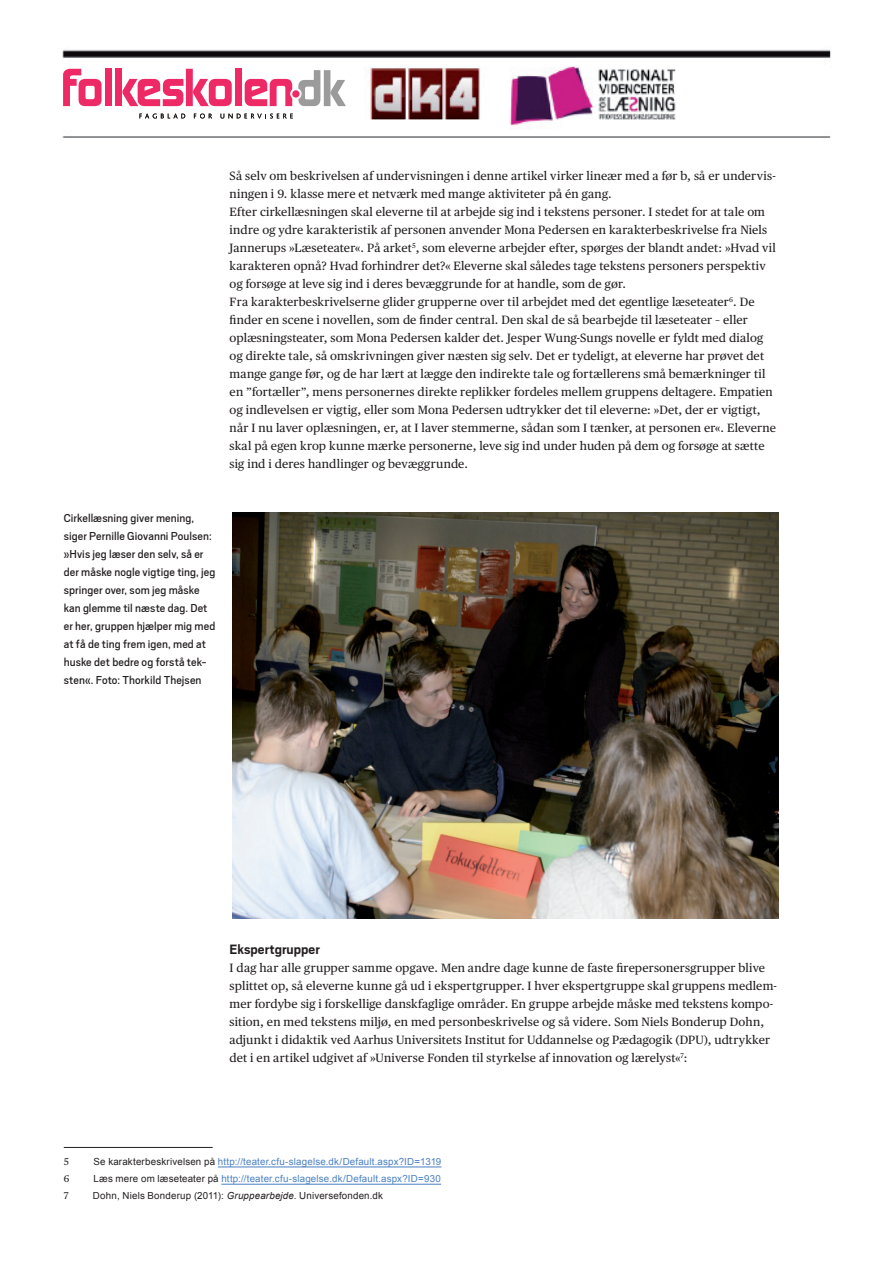
<style>
.page{position:relative;width:893px;height:1263px;background:#fff}
.page>*{position:absolute;margin:0;border:0;box-sizing:border-box;transform-origin:0 0}
.t1{font:700 15px "Scout";color:#231f20}
.t2{font:12.75px/18px "Scout";letter-spacing:.005em;color:#231f20}
.t3{font:12px/18px "Publico Text";letter-spacing:.015em;color:#231f20}
.t4{font:9.75px "Arial";letter-spacing:.02em;color:#4a80c2}
.t5{font:9.75px "Arial";letter-spacing:.02em;color:#231f20}
.t6{font:9.75px "Publico Text";color:#231f20}
.s1{color:#231f20}
.s2{font-style:italic}
</style>
<div class="page">
<img style="left:63px;top:49px;width:768px;height:89px">
<div style="left:57px;top:64px;width:299px;height:64px;background:#fff"></div>
<svg style="left:139px;top:114px;width:46px;height:4px"></svg>
<svg style="left:194px;top:114px;width:18px;height:4px"></svg>
<svg style="left:220px;top:114px;width:73px;height:4px"></svg>
<svg style="left:298px;top:70px;width:48px;height:36px"></svg>
<div style="left:292px;top:90px;width:8px;height:8px;background:#ee2a66;border-radius:50%"></div>
<svg style="left:63px;top:69px;width:39px;height:37px"></svg>
<div style="left:105px;top:69px;width:7px;height:37px;background:#ee2a66"></div>
<div style="left:115px;top:69px;width:7px;height:37px;background:#ee2a66"></div>
<svg style="left:122px;top:69px;width:110px;height:37px"></svg>
<div style="left:235px;top:69px;width:7px;height:37px;background:#ee2a66"></div>
<svg style="left:245px;top:79px;width:47px;height:27px"></svg>
<hr style="left:64px;top:1147px;width:149px;height:1px;background:#231f20">
<hr style="left:218px;top:1166px;width:223px;height:1px;background:#4a80c2">
<hr style="left:221px;top:1184px;width:220px;height:1px;background:#4a80c2">
<img style="left:232px;top:512px;width:546px;height:407px">
<p class="t3" style="left:230px;top:166px;width:548px">Så selv om beskrivelsen af undervisningen i denne artikel virker lineær med a før b, så er undervis&shy;ningen i 9. klasse mere et netværk med mange aktiviteter på én gang.<br>Efter cirkellæsningen skal eleverne til at arbejde sig ind i tekstens personer. I stedet for at tale om indre og ydre karakteristik af personen anvender Mona Pedersen en karakterbeskrivelse fra Niels Jannerups »Læseteater«. På arket<sup>5</sup>, som eleverne arbejder efter, spørges der blandt andet: »Hvad vil karakteren opnå? Hvad forhindrer det?« Eleverne skal således tage tekstens personers perspektiv og forsøge at leve sig ind i deres bevæggrunde for at handle, som de gør.<br>Fra karakterbeskrivelserne glider grupperne over til arbejdet med det egentlige læseteater<sup>6</sup>. De finder en scene i novellen, som de finder central. Den skal de så bearbejde til læseteater – eller oplæsningsteater, som Mona Pedersen kalder det. Jesper Wung-Sungs novelle er fyldt med dialog og direkte tale, så omskrivningen giver næsten sig selv. Det er tydeligt, at eleverne har prøvet det mange gange før, og de har lært at lægge den indirekte tale og fortællerens små bemærkninger til en ”fortæller”, mens personernes direkte replikker fordeles mellem gruppens deltagere. Empatien og indlevelsen er vigtig, eller som Mona Pedersen udtrykker det til eleverne: »Det, der er vigtigt, når I nu laver oplæsningen, er, at I laver stemmerne, sådan som I tænker, at personen er«. Eleverne skal på egen krop kunne mærke personerne, leve sig ind under huden på dem og forsøge at sætte sig ind i deres handlinger og bevæggrunde.</p>
<p class="t2" style="left:64px;top:508px;width:153px">Cirkellæsning giver mening, siger Pernille Giovanni Poulsen: »Hvis jeg læser den selv, så er der måske nogle vigtige ting, jeg springer over, som jeg måske kan glemme til næste dag. Det er her, gruppen hjælper mig med at få de ting frem igen, med at huske det bedre og forstå tek&shy;sten«. Foto: Thorkild Thejsen</p>
<p class="t1" style="left:230px;top:940px;width:92px">Ekspertgrupper</p>
<p class="t3" style="left:230px;top:958px;width:549px">I dag har alle grupper samme opgave. Men andre dage kunne de faste firepersonersgrupper blive splittet op, så eleverne kunne gå ud i ekspertgrupper. I hver ekspertgruppe skal gruppens medlem&shy;mer fordybe sig i forskellige danskfaglige områder. En gruppe arbejde måske med tekstens kompo&shy;sition, en med tekstens miljø, en med personbeskrivelse og så videre. Som Niels Bonderup Dohn, adjunkt i didaktik ved Aarhus Universitets Institut for Uddannelse og Pædagogik (DPU), udtrykker det i en artikel udgivet af »Universe Fonden til styrkelse af innovation og lærelyst«<sup>7</sup>:</p>
<p class="t6" style="left:64px;top:1154px;width:7px">5</p>
<p class="t4" style="left:93px;top:1155px;width:349px"><span class="s1">Se karakterbeskrivelsen på</span> http://teater.cfu-slagelse.dk/Default.aspx?ID=1319</p>
<p class="t6" style="left:64px;top:1171px;width:7px">6</p>
<p class="t4" style="left:93px;top:1172px;width:349px"><span class="s1">Læs mere om læseteater på</span> http://teater.cfu-slagelse.dk/Default.aspx?ID=930</p>
<p class="t6" style="left:64px;top:1188px;width:6px">7</p>
<p class="t5" style="left:93px;top:1189px;width:292px">Dohn, Niels Bonderup (2011): <span class="s2">Gruppearbejde</span>. Universefonden.dk</p>
</div>
